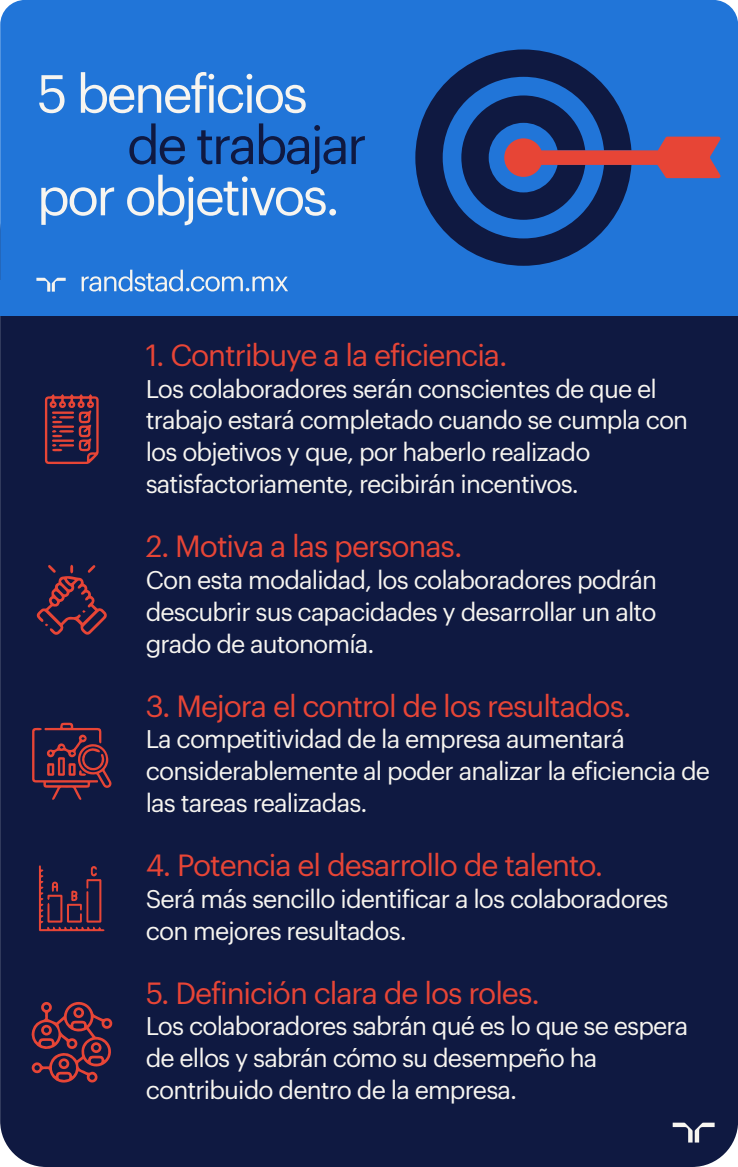
<style>
.page{position:relative;width:738px;height:1167px;background:#fff}
.page>*{position:absolute;margin:0;border:0;box-sizing:border-box;transform-origin:0 0}
.t1{font:52.5px "Graphik";letter-spacing:-.05em;color:#f7f5f0}
.t2{font:52.5px "Graphik";letter-spacing:-.05em;color:#0f1941}
.t3{font:30px "Graphik";letter-spacing:-.035em;color:#e74536}
.t4{font:25px/31.9px "Graphik";letter-spacing:-.035em;color:#f7f5f0}
</style>
<div class="page">
<div style="left:0;top:186px;width:738px;height:980px;background:#0f1941;border-radius:46px"></div>
<div style="left:0;top:0;width:738px;height:311px;background:#2175d8;border-radius:25px"></div>
<div style="left:0;top:280px;width:738px;height:35px;background:#2175d8"></div>
<svg style="left:82px;top:269px;width:206px;height:22px"></svg>
<svg style="left:36px;top:278px;width:30px;height:13px"></svg>
<svg style="left:672px;top:1122px;width:42px;height:20px"></svg>
<svg style="left:415px;top:49px;width:197px;height:217px;fill:#0f1e49"></svg>
<svg style="left:461px;top:95px;width:260px;height:125px"></svg>
<svg style="left:45px;top:394px;width:54px;height:70px"></svg>
<svg style="left:36px;top:564px;width:71px;height:71px"></svg>
<svg style="left:39px;top:865px;width:66px;height:66px"></svg>
<svg style="left:31px;top:1001px;width:82px;height:81px"></svg>
<svg style="left:32px;top:722px;width:80px;height:78px"></svg>
<h1 class="t1" style="left:37px;top:54px;width:272px">5 beneficios</h1>
<h1 class="t2" style="left:127px;top:105px;width:241px">de trabajar</h1>
<h1 class="t1" style="left:37px;top:157px;width:304px">por objetivos.</h1>
<p class="t3" style="left:146px;top:332px;width:363px">1. Contribuye a la eficiencia.</p>
<p class="t4" style="left:146px;top:370px;width:544px">Los colaboradores serán conscientes de que el trabajo estará completado cuando se cumpla con los objetivos y que, por haberlo realizado satisfactoriamente, recibirán incentivos.</p>
<p class="t3" style="left:146px;top:523px;width:318px">2. Motiva a las personas.</p>
<p class="t4" style="left:146px;top:561px;width:512px;text-align:justify">Con esta modalidad, los colaboradores podrán descubrir sus capacidades y desarrollar un alto grado de autonomía.</p>
<p class="t3" style="left:146px;top:683px;width:487px">3. Mejora el control de los resultados.</p>
<p class="t4" style="left:146px;top:721px;width:566px">La competitividad de la empresa aumentará considerablemente al poder analizar la eficiencia de las tareas realizadas.</p>
<p class="t3" style="left:146px;top:842px;width:459px">4. Potencia el desarrollo de talento.</p>
<p class="t4" style="left:146px;top:880px;width:524px">Será más sencillo identificar a los colaboradores con mejores resultados.</p>
<p class="t3" style="left:146px;top:970px;width:395px">5. Definición clara de los roles.</p>
<p class="t4" style="left:146px;top:1008px;width:544px">Los colaboradores sabrán qué es lo que se espera de ellos y sabrán cómo su desempeño ha contribuido dentro de la empresa.</p>
</div>
